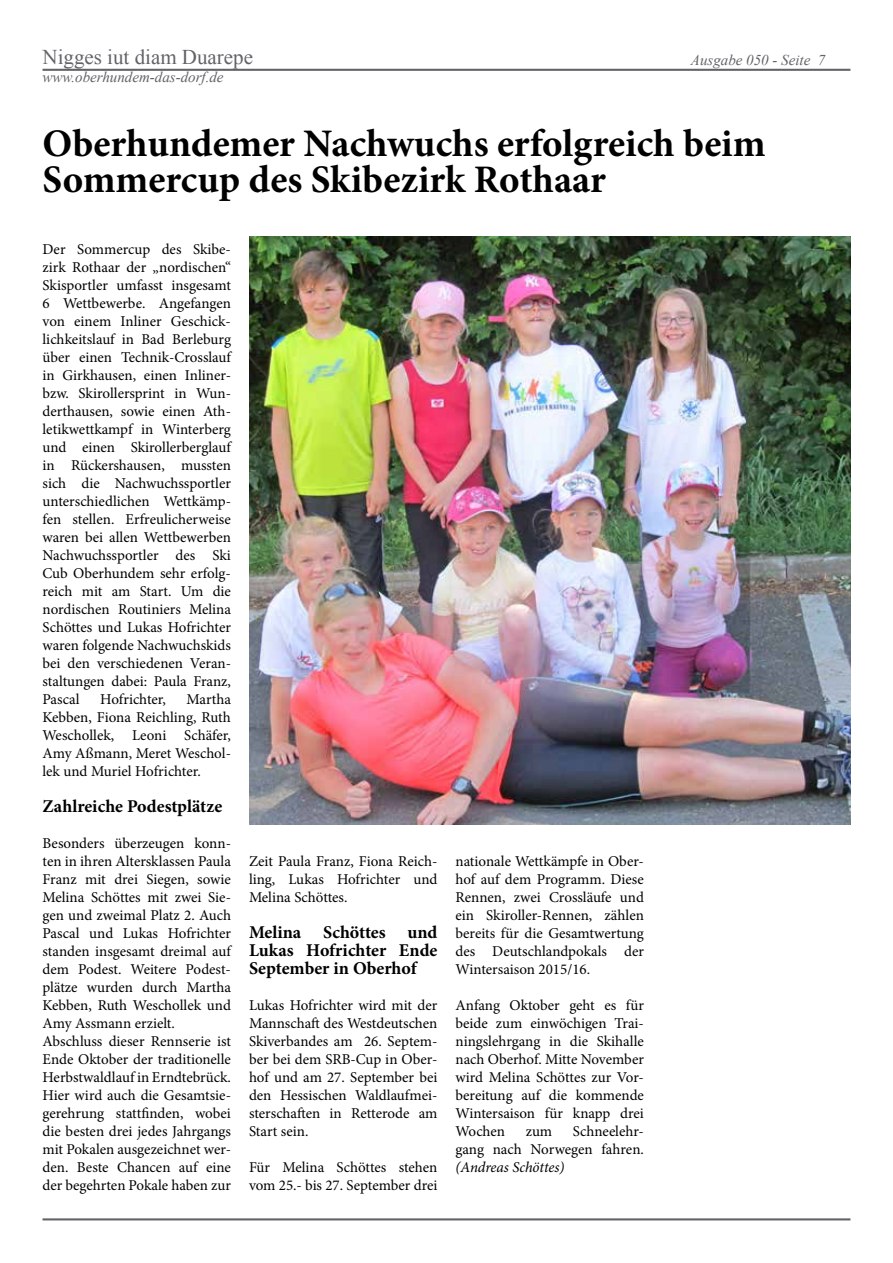
<style>
.page{position:relative;width:893px;height:1263px;background:#fff}
.page>*{position:absolute;margin:0;border:0;box-sizing:border-box;transform-origin:0 0}
.t1{font:700 39px/36px "Minion Pro";color:#000}
.t2{font:21px "Times New Roman";color:#616367}
.t3{font:700 18px/18px "Minion Pro";color:#000;text-align:justify}
.t4{font:15px/18px "Minion Pro";color:#000;text-align:justify}
.t5{font:italic 15px "Times New Roman";color:#616367}
.t6{font:italic 15px "Minion Pro";letter-spacing:-.01em;color:#000}
</style>
<div class="page">
<hr style="left:43px;top:69px;width:807px;height:2px;background:#616367">
<hr style="left:43px;top:1218px;width:807px;height:2px;background:#616367">
<img style="left:249px;top:236px;width:601px;height:589px">
<h2 class="t2" style="left:43px;top:43px;width:212px">Nigges iut diam Duarepe</h2>
<p class="t5" style="left:691px;top:49px;width:136px">Ausgabe 050 - Seite 7</p>
<p class="t5" style="left:43px;top:67px;width:183px">www.oberhundem-das-dorf.de</p>
<h1 class="t1" style="left:43px;top:125px;width:725px">Oberhundemer Nachwuchs erfolgreich beim<br>Sommercup des Skibezirk Rothaar</h1>
<p class="t4" style="left:43px;top:240px;width:190px">Der Sommercup des Skibe&shy;zirk Rothaar der „nordischen“ Skisportler umfasst insgesamt 6 Wettbewerbe. Angefangen von einem Inliner Geschick&shy;lichkeitslauf in Bad Berleburg über einen Technik-Crosslauf in Girkhausen, einen Inliner&shy;bzw. Skirollersprint in Wun&shy;derthausen, sowie einen Ath&shy;letikwettkampf in Winterberg und einen Skirollerberglauf in Rückershausen, mussten sich die Nachwuchssportler unterschiedlichen Wettkämp&shy;fen stellen. Erfreulicherweise waren bei allen Wettbewerben Nachwuchssportler des Ski Cub Oberhundem sehr erfolg&shy;reich mit am Start. Um die nordischen Routiniers Melina Schöttes und Lukas Hofrichter waren folgende Nachwuchskids bei den verschiedenen Veran&shy;staltungen dabei: Paula Franz, Pascal</p>
<p class="t4" style="left:43px;top:690px;width:190px;text-indent:144px">Martha Kebben, Fiona Reichling, Ruth Weschollek, Leoni Schäfer, Amy Aßmann, Meret Weschol&shy;lek und Muriel Hofrichter.</p>
<p class="t3" style="left:43px;top:797px;width:181px">Zahlreiche Podestplätze</p>
<p class="t4" style="left:43px;top:834px;width:190px;text-align:left">Besonders überzeugen konn&shy;ten in ihren Altersklassen Paula<br>Franz mit drei Siegen, sowie<br>Melina Schöttes mit zwei Sie&shy;gen und zweimal Platz 2. Auch<br>Pascal und Lukas Hofrichter standen insgesamt dreimal auf dem Podest. Weitere Podest&shy;plätze wurden durch Martha<br>Kebben, Ruth Weschollek und<br>Amy Assmann erzielt.<br>Abschluss dieser Rennserie ist<br>Ende Oktober der traditionelle<br>Herbstwaldlauf in Erndtebrück.<br>Hier wird auch die Gesamtsie&shy;gerehrung stattfinden, wobei die besten drei jedes Jahrgangs mit Pokalen ausgezeichnet wer&shy;den. Beste Chancen auf eine der begehrten Pokale haben zur</p>
<p class="t4" style="left:100px;top:690px;width:67px">Hofrichter,</p>
<p class="t4" style="left:249px;top:852px;width:190px">Zeit Paula Franz, Fiona Reich&shy;ling, Lukas Hofrichter und Melina Schöttes.</p>
<p class="t3" style="left:249px;top:923px;width:190px">Melina Schöttes und Lukas Hofrichter Ende September in Oberhof</p>
<p class="t4" style="left:249px;top:996px;width:190px">Lukas Hofrichter wird mit der Mannschaft des Westdeutschen Skiverbandes am 26. Septem&shy;ber bei dem SRB-Cup in Ober&shy;hof und am 27. September bei den Hessischen Waldlaufmei&shy;sterschaften in Retterode am Start sein.</p>
<p class="t4" style="left:249px;top:1158px;width:190px">Für Melina Schöttes stehen vom 25.- bis 27. September drei</p>
<p class="t4" style="left:455px;top:852px;width:190px">nationale Wettkämpfe in Ober&shy;hof auf dem Programm. Diese Rennen, zwei Crossläufe und ein Skiroller-Rennen, zählen bereits für die Gesamtwertung des Deutschlandpokals der Wintersaison 2015/16.</p>
<p class="t4" style="left:455px;top:996px;width:190px">Anfang Oktober geht es für beide zum einwöchigen Trai&shy;ningslehrgang in die Skihalle nach Oberhof. Mitte November wird Melina Schöttes zur Vor&shy;bereitung auf die kommende Wintersaison für knapp drei Wochen</p>
<p class="t4" style="left:455px;top:1122px;width:190px;text-align:right">Schneelehr-<br>gang nach Norwegen fahren.</p>
<p class="t6" style="left:455px;top:1157px;width:110px">(Andreas Schöttes)</p>
<p class="t4" style="left:526px;top:1122px;width:28px">zum</p>
</div>
